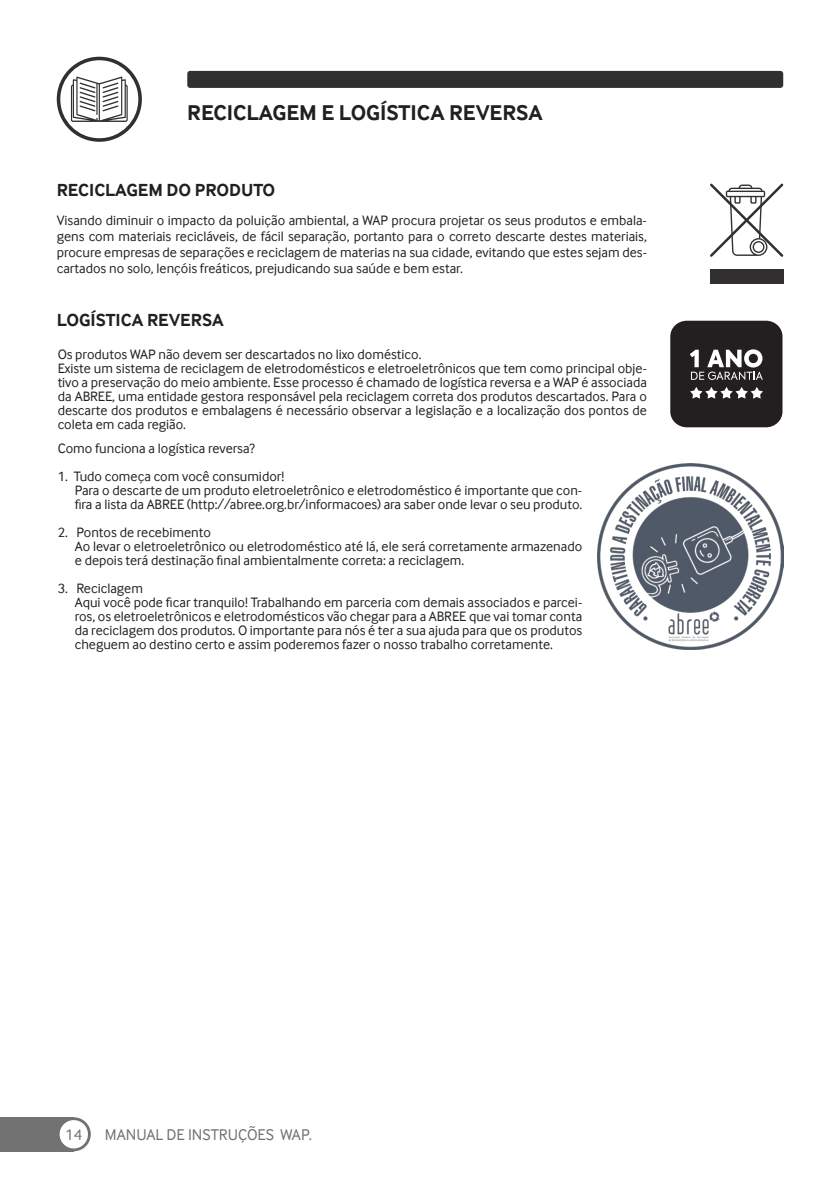
<style>
.page{position:relative;width:840px;height:1191px;background:#fff}
.page>*{position:absolute;margin:0;border:0;box-sizing:border-box;transform-origin:0 0}
.t1{font:700 22px "Inter Face";color:#231f20}
.t2{font:700 18px "Inter Face";color:#231f20}
.t3{font:16px "Inter Face";color:#717271}
.t4{font:14px/14px "Inter Face";color:#231f20}
</style>
<div class="page">
<div style="left:0;top:1117px;width:74px;height:34px;background:#717271"></div>
<svg style="left:57px;top:1117px;width:34px;height:34px"></svg>
<div style="left:60px;top:1120px;width:28px;height:28px;background:#fff;border-radius:50%"></div>
<div style="left:187px;top:71px;width:595px;height:17px;background:#312f30;border-radius:3px"></div>
<svg style="left:57px;top:57px;width:85px;height:85px"></svg>
<div style="left:60px;top:60px;width:78px;height:78px;background:#fff;border-radius:50%"></div>
<svg style="left:71px;top:77px;width:57px;height:45px"></svg>
<div style="left:709px;top:269px;width:73px;height:15px;background:#312f30"></div>
<svg style="left:710px;top:183px;width:72px;height:74px"></svg>
<div style="left:670px;top:321px;width:112px;height:106px;background:#231f20;border-radius:16px"></div>
<svg style="left:690px;top:387px;width:72px;height:12px"></svg>
<svg style="left:690px;top:349px;width:72px;height:31px"></svg>
<img style="left:597px;top:464px;width:185px;height:185px">
<h1 class="t1" style="left:187px;top:99px;width:357px">RECICLAGEM E LOGÍSTICA REVERSA</h1>
<p class="t2" style="left:57px;top:180px;width:220px">RECICLAGEM DO PRODUTO</p>
<p class="t4" style="left:57px;top:212px;width:591px;line-height:16px;text-align:justify">Visando diminuir o impacto da poluição ambiental, a WAP procura projetar os seus produtos e embala&shy;gens com materiais recicláveis, de fácil separação, portanto para o correto descarte destes materiais, procure empresas de separações e reciclagem de materias na sua cidade, evitando que estes sejam des&shy;cartados no solo, lençóis freáticos, prejudicando sua saúde e bem estar.</p>
<p class="t2" style="left:57px;top:309px;width:168px">LOGÍSTICA REVERSA</p>
<p class="t4" style="left:58px;top:347px;width:590px">Os produtos WAP não devem ser descartados no lixo doméstico.<br>Existe um sistema de reciclagem de eletrodomésticos e eletroeletrônicos que tem como principal obje&shy;tivo a preservação do meio ambiente. Esse processo é chamado de logística reversa e a WAP é associada da ABREE, uma entidade gestora responsável pela reciclagem correta dos produtos descartados. Para o descarte dos produtos e embalagens é necessário observar a legislação e a localização dos pontos de coleta em cada região.</p>
<p class="t4" style="left:58px;top:441px;width:199px">Como funciona a logística reversa?</p>
<p class="t4" style="left:75px;top:469px;width:509px;text-indent:-17px">1. Tudo começa com você consumidor!<br>Para o descarte de um produto eletroeletrônico e eletrodoméstico é importante que con&shy;fira a lista da ABREE (http://abree.org.br/informacoes) ara saber onde levar o seu produto.</p>
<p class="t4" style="left:75px;top:525px;width:508px;text-indent:-17px">2. Pontos de recebimento<br>Ao levar o eletroeletrônico ou eletrodoméstico até lá, ele será corretamente armazenado e depois terá destinação final ambientalmente correta: a reciclagem.</p>
<p class="t4" style="left:75px;top:581px;width:509px;text-indent:-17px">3. Reciclagem<br>Aqui você pode ficar tranquilo! Trabalhando em parceria com demais associados e parcei&shy;ros, os eletroeletrônicos e eletrodomésticos vão chegar para a ABREE que vai tomar conta da reciclagem dos produtos. O importante para nós é ter a sua ajuda para que os produtos cheguem ao destino certo e assim poderemos fazer o nosso trabalho corretamente.</p>
<p class="t3" style="left:65px;top:1125px;width:19px">14</p>
<p class="t3" style="left:105px;top:1125px;width:208px">MANUAL DE INSTRUÇÕES WAP.</p>
</div>
